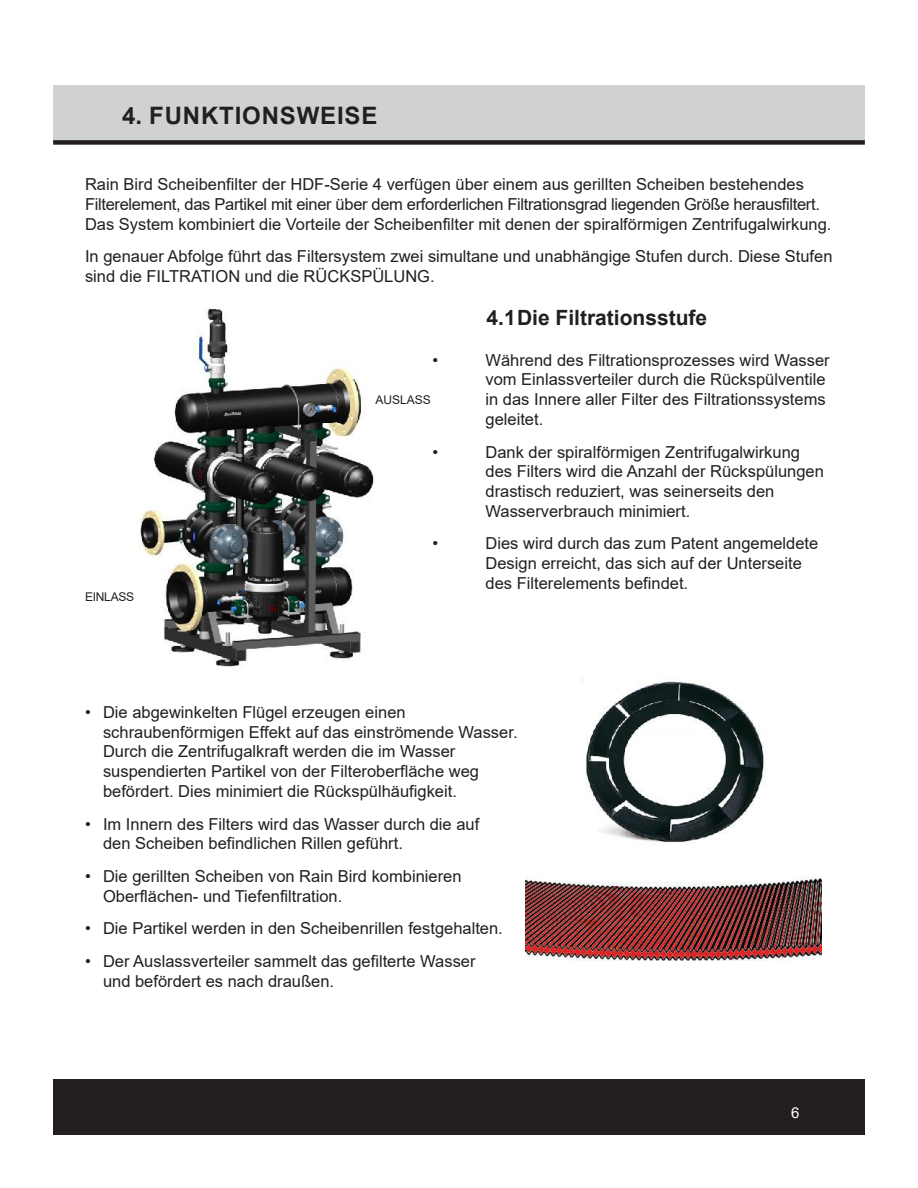
<style>
.page{position:relative;width:918px;height:1188px;background:#fff}
.page>*{position:absolute;margin:0;border:0;box-sizing:border-box;transform-origin:0 0}
.t1{font:700 24px "Arial";letter-spacing:.035em;color:#231f20}
.t2{font:700 21px "Arial";color:#231f20}
.Body{font:16.5px/19.8px "Arial";color:#231f20}
.t3{font:15px "Arial";color:#fff}
.t4{font:12px "Arial";letter-spacing:-.01em;color:#231f20}
</style>
<div class="page">
<div style="left:53px;top:85px;width:812px;height:57px;background:#cfd2d0"></div>
<div style="left:53px;top:140px;width:812px;height:5px;background:#231f20"></div>
<div style="left:53px;top:1080px;width:812px;height:55px;background:#231f20"></div>
<img style="left:140px;top:309px;width:234px;height:358px">
<img style="left:586px;top:681px;width:178px;height:161px">
<img style="left:525px;top:877px;width:297px;height:84px">
<p class="t1" style="left:122px;top:98px;width:257px">4. FUNKTIONSWEISE</p>
<p class="Body" style="left:85px;top:175px;width:748px">Rain Bird Scheibenfilter der HDF-Serie 4 verfügen über einem aus gerillten Scheiben bestehendes<br>Filterelement, das Partikel mit einer über dem erforderlichen Filtrationsgrad liegenden Größe herausfiltert.<br>Das System kombiniert die Vorteile der Scheibenfilter mit denen der spiralförmigen Zentrifugalwirkung.</p>
<p class="Body" style="left:85px;top:247px;width:749px">In genauer Abfolge führt das Filtersystem zwei simultane und unabhängige Stufen durch. Diese Stufen sind die FILTRATION und die RÜCKSPÜLUNG.</p>
<p class="t2" style="left:487px;top:302px;width:222px">4.1Die Filtrationsstufe</p>
<p class="Body" style="left:433px;top:350px;width:7px">•</p>
<p class="Body" style="left:486px;top:350px;width:346px">Während des Filtrationsprozesses wird Wasser vom Einlassverteiler durch die Rückspülventile in das Innere aller Filter des Filtrationssystems geleitet.</p>
<p class="Body" style="left:433px;top:442px;width:7px">•</p>
<p class="Body" style="left:486px;top:442px;width:340px">Dank der spiralförmigen Zentrifugalwirkung des Filters wird die Anzahl der Rückspülungen drastisch reduziert, was seinerseits den Wasserverbrauch minimiert.</p>
<p class="Body" style="left:433px;top:534px;width:7px">•</p>
<p class="Body" style="left:486px;top:534px;width:334px">Dies wird durch das zum Patent angemeldete<br>Design erreicht, das sich auf der Unterseite des Filterelements befindet.</p>
<p class="t4" style="left:375px;top:392px;width:57px">AUSLASS</p>
<p class="t4" style="left:85px;top:589px;width:51px">EINLASS</p>
<p class="Body" style="left:103px;top:702px;width:416px;text-indent:-18px">• Die abgewinkelten Flügel erzeugen einen schraubenförmigen Effekt auf das einströmende Wasser.<br>Durch die Zentrifugalkraft werden die im Wasser suspendierten Partikel von der Filteroberfläche weg befördert. Dies minimiert die Rückspülhäufigkeit.</p>
<p class="Body" style="left:103px;top:814px;width:378px;text-indent:-18px">• Im Innern des Filters wird das Wasser durch die auf den Scheiben befindlichen Rillen geführt.</p>
<p class="Body" style="left:103px;top:866px;width:360px;text-indent:-18px">• Die gerillten Scheiben von Rain Bird kombinieren<br>Oberflächen- und Tiefenfiltration.</p>
<p class="Body" style="left:85px;top:919px;width:419px">• Die Partikel werden in den Scheibenrillen festgehalten.</p>
<p class="Body" style="left:103px;top:951px;width:374px;text-indent:-18px">• Der Auslassverteiler sammelt das gefilterte Wasser und befördert es nach draußen.</p>
<p class="t3" style="left:791px;top:1103px;width:10px">6</p>
</div>
